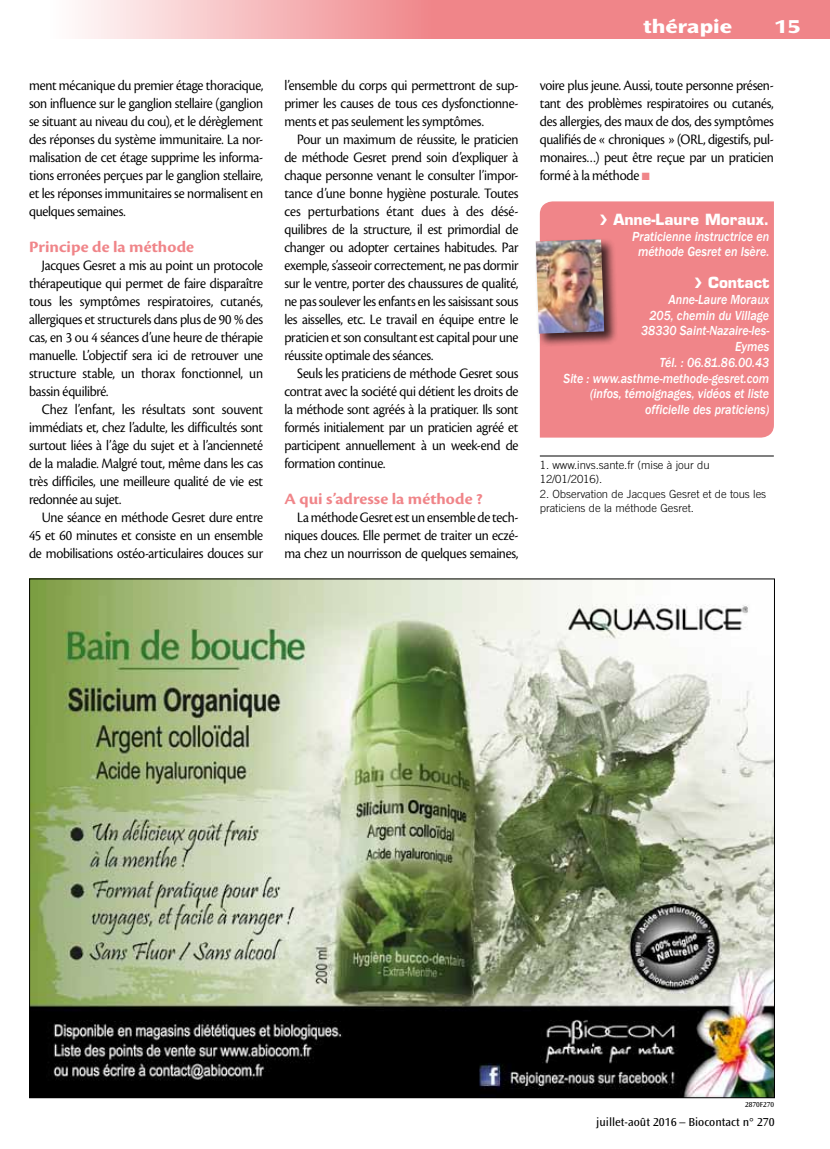
<style>
.page{position:relative;width:830px;height:1149px;background:#fff}
.page>*{position:absolute;margin:0;border:0;box-sizing:border-box;transform-origin:0 0}
.t1{font:800 expanded 19.5px "Ocean Sans Std";color:#fff}
.t2{font:16.5px "Cronos Pro Bold Disp";color:#f08589;scale:1.1 1}
.t3{font:15px/18px "Cronos Pro Disp";letter-spacing:-.015em;color:#000;text-align:justify;scale:.95 1}
.t4{font:700 15px "Eurostile LT Std";color:#fff}
.t5{font:italic 500 13.5px/15.8px "Franklin Gothic";letter-spacing:-.005em;color:#fff;text-align:center;scale:.9 1}
.t6{font:12px "Ocean Sans Std";color:#000}
.t7{font:300 11.25px/14.2px "Trade Gothic LT Std";letter-spacing:-.005em;color:#000}
.t8{font:7.5px "Ocean Sans Std";color:#000}
.s1{color:#f08589}
</style>
<div class="page">
<svg style="left:82px;top:0;width:747px;height:38px;background:#f39fa2"></svg>
<hr style="left:539px;top:455px;width:234px;height:1px;background:#000">
<img style="left:31px;top:580px;width:741px;height:515px">
<div style="left:539px;top:201px;width:234px;height:236px;background:#f08589"></div>
<div style="left:533px;top:237px;width:85px;height:110px;background:#000;opacity:.75"></div>
<img style="left:535px;top:239px;width:69px;height:94px">
<p class="t3" style="left:29px;top:76px;width:248px">ment mécanique du premier étage thoracique, son influence sur le ganglion stellaire (ganglion se situant au niveau du cou), et le dérèglement des réponses du système immunitaire. La nor&shy;malisation de cet étage supprime les informa&shy;tions erronées perçues par le ganglion stellaire, et les réponses immunitaires se normalisent en quelques semaines.</p>
<p class="t2" style="left:29px;top:237px;width:151px">Principe de la méthode</p>
<p class="t3" style="left:29px;top:256px;width:248px;text-indent:13px">Jacques Gesret a mis au point un protocole thérapeutique qui permet de faire disparaître tous les symptômes respiratoires, cutanés, allergiques et structurels dans plus de 90 % des cas, en 3 ou 4 séances d’une heure de thérapie manuelle. L’objectif sera ici de retrouver une structure stable, un thorax fonctionnel, un bassin équilibré.</p>
<p class="t3" style="left:29px;top:400px;width:248px;text-indent:13px">Chez l’enfant, les résultats sont souvent immédiats et, chez l’adulte, les difficultés sont surtout liées à l’âge du sujet et à l’ancienneté de la maladie. Malgré tout, même dans les cas très difficiles, une meilleure qualité de vie est redonnée au sujet.</p>
<p class="t3" style="left:29px;top:508px;width:248px;text-indent:13px">Une séance en méthode Gesret dure entre 45 et 60 minutes et consiste en un ensemble de mobilisations ostéo-articulaires douces sur</p>
<p class="t3" style="left:284px;top:76px;width:248px">l’ensemble du corps qui permettront de sup&shy;primer les causes de tous ces dysfonctionne&shy;ments et pas seulement les symptômes.</p>
<p class="t3" style="left:284px;top:130px;width:248px;text-indent:13px">Pour un maximum de réussite, le praticien de méthode Gesret prend soin d’expliquer à chaque personne venant le consulter l’impor&shy;tance d’une bonne hygiène posturale. Toutes ces perturbations étant dues à des désé&shy;quilibres de la structure, il est primordial de changer ou adopter certaines habitudes. Par exemple, s’asseoir correctement, ne pas dormir sur le ventre, porter des chaussures de qualité, ne pas soulever les enfants en les saisissant sous les aisselles, etc. Le travail en équipe entre le praticien et son consultant est capital pour une réussite optimale des séances.</p>
<p class="t3" style="left:284px;top:364px;width:248px;text-indent:13px">Seuls les praticiens de méthode Gesret sous contrat avec la société qui détient les droits de la méthode sont agréés à la pratiquer. Ils sont formés initialement par un praticien agréé et participent annuellement à un week-end de formation continue.</p>
<p class="t2" style="left:284px;top:489px;width:182px">A qui s’adresse la méthode ?</p>
<p class="t3" style="left:284px;top:508px;width:248px;text-indent:13px">La méthode Gesret est un ensemble de tech&shy;niques douces. Elle permet de traiter un eczé&shy;ma chez un nourrisson de quelques semaines,</p>
<h1 class="t1" style="left:643px;top:16px;width:90px">thérapie</h1>
<h1 class="t1" style="left:774px;top:16px;width:27px">15</h1>
<p class="t3" style="left:539px;top:76px;width:248px">voire plus jeune. Aussi, toute personne présen&shy;tant des problèmes respiratoires ou cutanés, des allergies, des maux de dos, des symptômes qualifiés de « chroniques » (ORL, digestifs, pul&shy;monaires…) peut être reçue par un praticien formé à la méthode <span class="s1">■</span></p>
<p class="t4" style="left:599px;top:210px;width:171px">❯ Anne-Laure Moraux.</p>
<p class="t5" style="left:632px;top:228px;width:154px">Praticienne instructrice en méthode Gesret en Isère.</p>
<p class="t4" style="left:694px;top:273px;width:76px">❯ Contact</p>
<p class="t5" style="left:563px;top:291px;width:230px;text-align:right">Anne-Laure Moraux<br>205, chemin du Village<br>38330 Saint-Nazaire-les-<br>Eymes<br>Tél. : 06.81.86.00.43<br>Site : www.asthme-methode-gesret.com (infos, témoignages, vidéos et liste officielle des praticiens)</p>
<p class="t7" style="left:539px;top:457px;width:171px">1. www.invs.sante.fr (mise à jour du<br>12/01/2016).</p>
<p class="t7" style="left:539px;top:486px;width:228px">2. Observation de Jacques Gesret et de tous les praticiens de la méthode Gesret.</p>
<p class="t8" style="left:744px;top:1099px;width:31px">2870F270</p>
<p class="t6" style="left:596px;top:1115px;width:180px">juillet-août 2016 – Biocontact n° 270</p>
</div>
